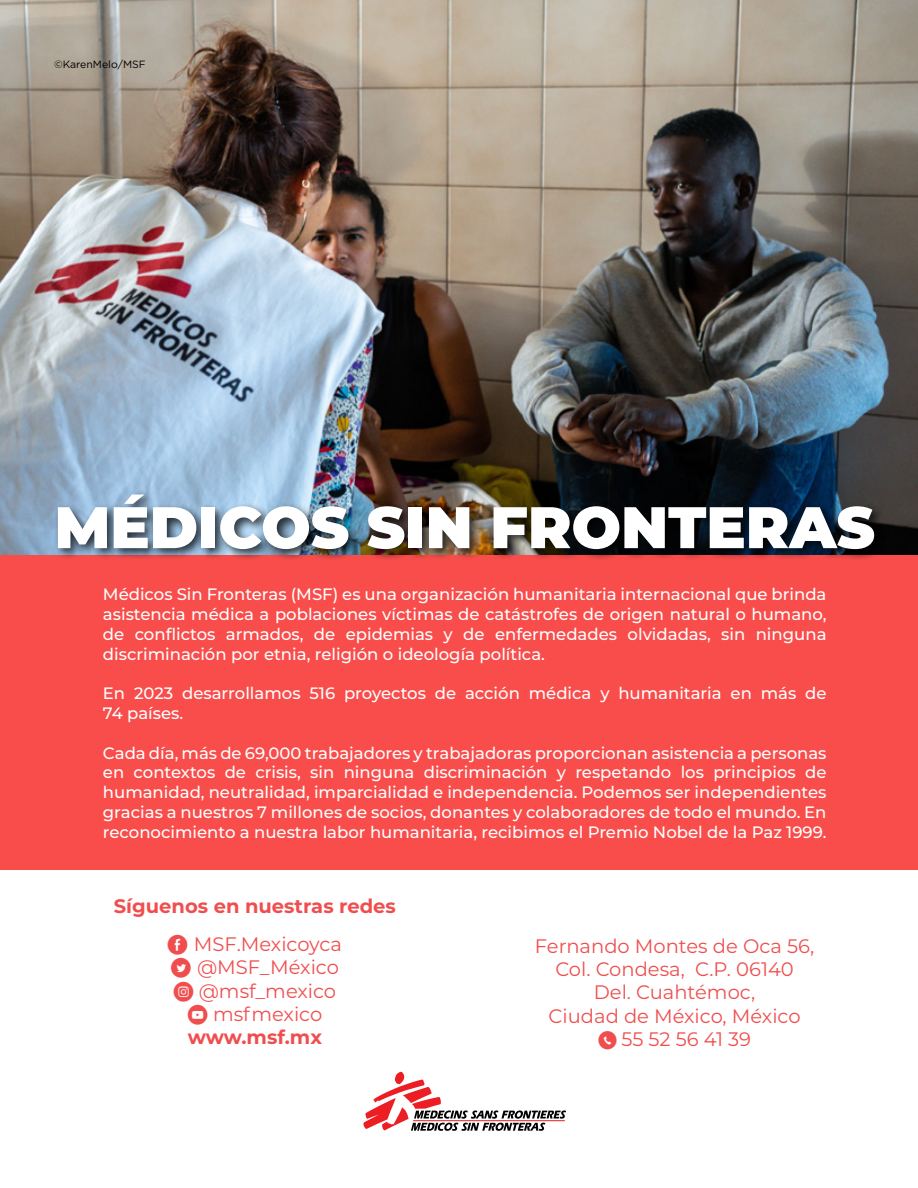
<style>
.page{position:relative;width:918px;height:1188px;background:#fff}
.page>*{position:absolute;margin:0;border:0;box-sizing:border-box;transform-origin:0 0}
.t1{font:900 58.5px "Montserrat";color:#fff}
.t2{font:19.5px/23.4px "Montserrat";color:#f04e4e;text-align:center}
.t3{font:700 19.5px/37.7px "Montserrat";color:#f04e4e;text-align:center}
.t4{font:500 16.5px/19.8px "Montserrat";color:#fff;text-align:justify}
.t5{font:10.5px "Gotham";color:#000}
.s1{font-family:"Social Media Circled";font-weight:400}
.s2{font-weight:400}
.s3{font-family:"Social Media Circled"}
.s4{font-weight:700}
.s5{font-family:"Social Media Circled";font-size:18px}
</style>
<div class="page">
<img style="left:0;top:0;width:918px;height:555px">
<div style="left:0;top:555px;width:918px;height:315px;background:#f94d4b"></div>
<svg style="left:363px;top:1072px;width:203px;height:59px"></svg>
<div style="left:54px;top:490px;width:832px;height:71px;background:#000;opacity:.75"></div>
<p class="t5" style="left:54px;top:57px;width:93px">©KarenMelo/MSF</p>
<h1 class="t1" style="left:55px;top:483px;width:822px">MÉDICOS SIN FRONTERAS</h1>
<p class="t4" style="left:103px;top:584px;width:725px">Médicos Sin Fronteras (MSF) es una organización humanitaria internacional que brinda asistencia médica a poblaciones víctimas de catástrofes de origen natural o humano, de conflictos armados, de epidemias y de enfermedades olvidadas, sin ninguna discriminación por etnia, religión o ideología política.</p>
<p class="t4" style="left:103px;top:683px;width:725px">En 2023 desarrollamos 516 proyectos de acción médica y humanitaria en más de<br>74 países.</p>
<p class="t4" style="left:103px;top:742px;width:725px">Cada día, más de 69,000 trabajadores y trabajadoras proporcionan asistencia a personas en contextos de crisis, sin ninguna discriminación y respetando los principios de humanidad, neutralidad, imparcialidad e independencia. Podemos ser independientes gracias a nuestros 7 millones de socios, donantes y colaboradores de todo el mundo. En reconocimiento a nuestra labor humanitaria, recibimos el Premio Nobel de la Paz 1999.</p>
<p class="t3" style="left:114px;top:886px;width:284px">Síguenos en nuestras redes<br><span class="s1">E</span> <span class="s2">MSF.Mexicoyca</span></p>
<p class="t2" style="left:171px;top:955px;width:170px"><span class="s3">D</span> @MSF_México<br><span class="s3">Q</span> @msf_mexico<br><span class="s3">M</span> msfmexico <span class="s4">www.msf.mx</span></p>
<p class="t2" style="left:535px;top:933px;width:281px">Fernando Montes de Oca 56,<br>Col. Condesa, C.P. 06140<br>Del. Cuahtémoc,<br>Ciudad de México, México<br><span class="s5">m</span> 55 52 56 41 39</p>
</div>
